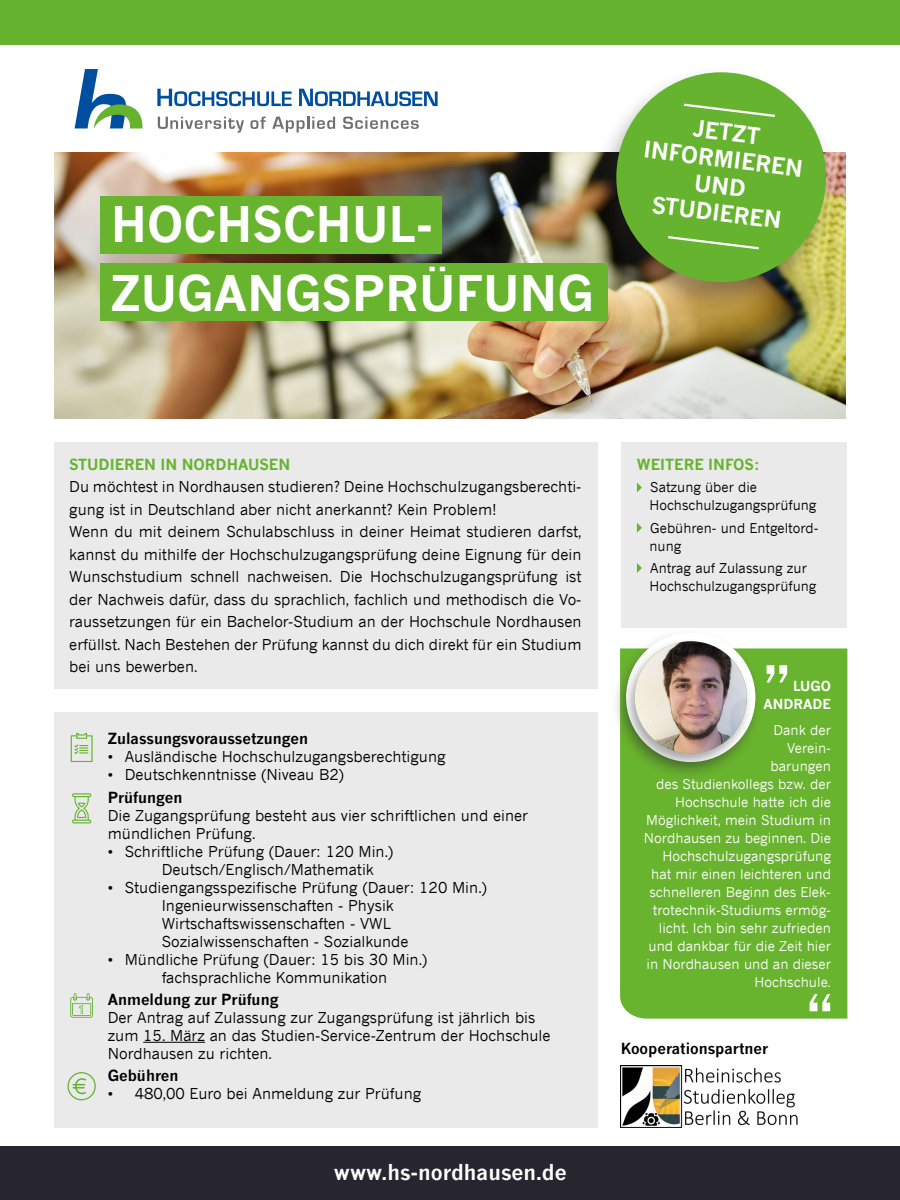
<style>
.page{position:relative;width:900px;height:1200px;background:#fff}
.page>*{position:absolute;margin:0;border:0;box-sizing:border-box;transform-origin:0 0}
.t1{font:700 54px "News Gothic";color:#fff}
.t2{font:700 48px/69px "News Gothic";color:#fff}
.t3{font:700 22.5px/27px "News Gothic";color:#fff;text-align:center}
.t4{font:700 21px "News Gothic";color:#fff}
.t5{font:15px/22.5px "News Gothic";color:#000}
.t6{font:700 15px "News Gothic";color:#000}
.t7{font:700 15px "News Gothic";color:#65b32e}
.t8{font:13.5px/18px "News Gothic";color:#fff;text-align:right}
.t9{font:13.5px/18px "News Gothic";color:#000}
.t10{font:700 13.5px/18px "News Gothic";color:#fff;text-align:right}
</style>
<div class="page">
<div style="left:54px;top:442px;width:543px;height:247px;background:#eaeaea"></div>
<div style="left:54px;top:712px;width:543px;height:416px;background:#eaeaea"></div>
<img style="left:54px;top:153px;width:792px;height:266px">
<div style="left:592px;top:65px;width:247px;height:247px;background:#27252d;opacity:.39"></div>
<div style="left:616px;top:72px;width:210px;height:210px;background:#65b32e;border-radius:50%"></div>
<svg style="left:684px;top:103px;width:91px;height:14px"></svg>
<svg style="left:668px;top:236px;width:91px;height:14px"></svg>
<div style="left:100px;top:196px;width:341px;height:57px;background:#69b42e"></div>
<div style="left:100px;top:263px;width:508px;height:58px;background:#69b42e"></div>
<div style="left:0;top:0;width:900px;height:45px;background:#65b32e"></div>
<svg style="left:75px;top:69px;width:67px;height:59px"></svg>
<svg style="left:157px;top:89px;width:135px;height:17px"></svg>
<svg style="left:299px;top:89px;width:139px;height:17px"></svg>
<svg style="left:158px;top:117px;width:86px;height:16px"></svg>
<svg style="left:250px;top:117px;width:16px;height:12px"></svg>
<svg style="left:272px;top:117px;width:63px;height:15px"></svg>
<svg style="left:343px;top:117px;width:76px;height:12px"></svg>
<div style="left:0;top:1146px;width:900px;height:54px;background:#27252d"></div>
<svg style="left:71px;top:733px;width:22px;height:29px"></svg>
<svg style="left:72px;top:793px;width:19px;height:30px"></svg>
<svg style="left:70px;top:993px;width:23px;height:25px"></svg>
<div style="left:68px;top:1072px;width:28px;height:28px;border:1px solid #65b32e;border-radius:50%"></div>
<svg style="left:73px;top:1078px;width:13px;height:16px"></svg>
<div style="left:620px;top:648px;width:227px;height:371px;background:#69b42e"></div>
<div style="left:611px;top:628px;width:153px;height:153px;background:#27252d;opacity:.39"></div>
<div style="left:622px;top:638px;width:131px;height:132px;background:#27252d;opacity:.39"></div>
<img style="left:635px;top:641px;width:112px;height:112px;border-radius:56px">
<hr style="left:143px;top:1042px;width:62px;height:1px;background:#000">
<img style="left:621px;top:1065px;width:177px;height:62px">
<div style="left:621px;top:442px;width:226px;height:186px;background:#eaeaea"></div>
<svg style="left:637px;top:483px;width:5px;height:9px"></svg>
<svg style="left:637px;top:523px;width:5px;height:10px"></svg>
<svg style="left:637px;top:563px;width:5px;height:10px"></svg>
<svg style="left:767px;top:665px;width:20px;height:17px"></svg>
<h2 class="t2" style="left:111px;top:189px;width:485px">HOCHSCHUL-<br>ZUGANGSPRÜFUNG</h2>
<h3 class="t3" style="left:649px;top:108px;width:162px;rotate:7deg">JETZT<br>INFORMIEREN<br>UND<br>STUDIEREN</h3>
<p class="t7" style="left:69px;top:455px;width:223px">STUDIEREN IN NORDHAUSEN</p>
<p class="t5" style="left:69px;top:476px;width:514px">Du möchtest in Nordhausen studieren? Deine Hochschulzugangsberechti&shy;gung ist in Deutschland aber nicht anerkannt? Kein Problem!<br>Wenn du mit deinem Schulabschluss in deiner Heimat studieren darfst, kannst du mithilfe der Hochschulzugangsprüfung deine Eignung für dein Wunschstudium schnell nachweisen. Die Hochschulzugangsprüfung ist der Nachweis dafür, dass du sprachlich, fachlich und methodisch die Vo&shy;raussetzungen für ein Bachelor-Studium an der Hochschule Nordhausen erfüllst. Nach Bestehen der Prüfung kannst du dich direkt für ein Studium bei uns bewerben.</p>
<p class="t6" style="left:108px;top:729px;width:202px">Zulassungsvoraussetzungen</p>
<p class="t5" style="left:108px;top:745px;width:339px">• Ausländische Hochschulzugangsberechtigung</p>
<p class="t5" style="left:108px;top:763px;width:238px">• Deutschkenntnisse (Niveau B2)</p>
<p class="t6" style="left:108px;top:787px;width:76px">Prüfungen</p>
<p class="t5" style="left:108px;top:806px;width:422px;line-height:18px">Die Zugangsprüfung besteht aus vier schriftlichen und einer mündlichen Prüfung.</p>
<p class="t5" style="left:162px;top:842px;width:233px;line-height:18px;text-indent:-54px">• Schriftliche Prüfung (Dauer: 120 Min.)<br>Deutsch/Englisch/Mathematik</p>
<p class="t5" style="left:162px;top:878px;width:327px;line-height:18px;text-indent:-54px">• Studiengangsspezifische Prüfung (Dauer: 120 Min.)<br>Ingenieurwissenschaften - Physik Wirtschaftswissenschaften - VWL Sozialwissenschaften - Sozialkunde</p>
<p class="t5" style="left:162px;top:950px;width:267px;line-height:18px;text-indent:-54px">• Mündliche Prüfung (Dauer: 15 bis 30 Min.) fachsprachliche Kommunikation</p>
<p class="t6" style="left:108px;top:990px;width:172px">Anmeldung zur Prüfung</p>
<p class="t5" style="left:108px;top:1008px;width:444px;line-height:18px">Der Antrag auf Zulassung zur Zugangsprüfung ist jährlich bis zum 15. März an das Studien-Service-Zentrum der Hochschule<br>Nordhausen zu richten.</p>
<p class="t6" style="left:108px;top:1066px;width:72px">Gebühren</p>
<p class="t5" style="left:108px;top:1082px;width:315px">• 480,00 Euro bei Anmeldung zur Prüfung</p>
<h3 class="t4" style="left:334px;top:1159px;width:234px">www.hs-nordhausen.de</h3>
<p class="t7" style="left:637px;top:455px;width:124px">WEITERE INFOS:</p>
<p class="t9" style="left:650px;top:478px;width:168px">Satzung über die<br>Hochschulzugangsprüfung</p>
<p class="t9" style="left:650px;top:519px;width:170px">Gebühren- und Entgeltord&shy;nung</p>
<p class="t9" style="left:650px;top:559px;width:168px">Antrag auf Zulassung zur<br>Hochschulzugangsprüfung</p>
<p class="t10" style="left:764px;top:676px;width:69px">LUGO<br>ANDRADE</p>
<p class="t8" style="left:644px;top:721px;width:189px">Dank der<br>Verein-<br>barungen<br>des Studienkollegs bzw. der<br>Hochschule hatte ich die<br>Möglichkeit, mein Studium in<br>Nordhausen zu beginnen. Die<br>Hochschulzugangsprüfung hat mir einen leichteren und schnelleren Beginn des Elek&shy;trotechnik-Studiums ermög&shy;licht. Ich bin sehr zufrieden und dankbar für die Zeit hier in Nordhausen und an dieser<br>Hochschule.</p>
<p class="t6" style="left:621px;top:1039px;width:149px">Kooperationspartner</p>
<h1 class="t1" style="left:835px;top:1057px;width:31px;rotate:-180deg">„</h1>
</div>
